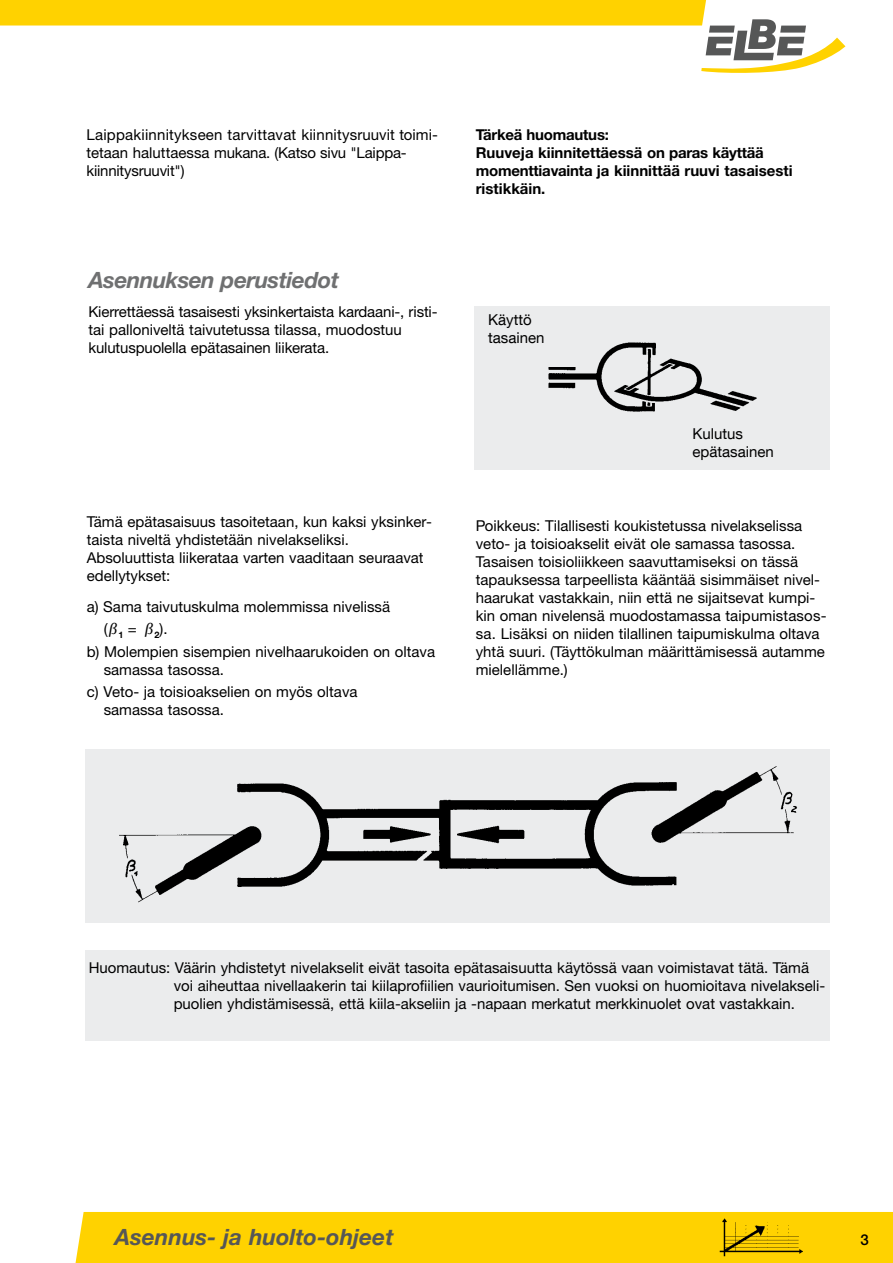
<style>
.page{position:relative;width:893px;height:1263px;background:#fff}
.page>*{position:absolute;margin:0;border:0;box-sizing:border-box;transform-origin:0 0}
.t1{font:italic 700 22.5px "Helvetica Neue LTW1 G";color:#565757}
.t2{font:italic 700 22.5px "Helvetica Neue LTW1 G";letter-spacing:-.025em;color:#6f7071}
.t3{font:15px/18px "Helvetica Neue LTW1 G";color:#000}
.t4{font:700 15px/18px "Helvetica Neue LTW1 G";color:#000}
.t5{font:15px/18px "Helvetica Neue LT Com";color:#000}
.t6{font:500 15px "Helvetica Neue LTW1 G";color:#000}
.s1{font-family:"Koz Min Pro";font-weight:500}
</style>
<div class="page">
<div style="left:76px;top:1212px;width:817px;height:51px;background:#ffd200"></div>
<svg style="left:0;top:0;width:845px;height:73px"></svg>
<img style="left:719px;top:1218px;width:83px;height:38px">
<div style="left:85px;top:951px;width:744px;height:90px;background:#ebeced"></div>
<img style="left:474px;top:306px;width:355px;height:163px">
<img style="left:85px;top:749px;width:744px;height:174px">
<div style="left:488px;top:315px;width:98px;height:52px;background:#ebeced"></div>
<div style="left:692px;top:428px;width:117px;height:35px;background:#ebeced"></div>
<p class="t3" style="left:87px;top:125px;width:353px">Laippakiinnitykseen tarvittavat kiinnitysruuvit toimi&shy;tetaan haluttaessa mukana. (Katso sivu "Laippa&shy;kiinnitysruuvit")</p>
<p class="t4" style="left:476px;top:125px;width:318px">Tärkeä huomautus:<br>Ruuveja kiinnitettäessä on paras käyttää momenttiavainta ja kiinnittää ruuvi tasaisesti ristikkäin.</p>
<h1 class="t2" style="left:88px;top:266px;width:252px">Asennuksen perustiedot</h1>
<p class="t3" style="left:88px;top:302px;width:351px">Kierrettäessä tasaisesti yksinkertaista kardaani-, risti&shy;tai palloniveltä taivutetussa tilassa, muodostuu kulutuspuolella epätasainen liikerata.</p>
<p class="t5" style="left:488px;top:311px;width:58px">Käyttö tasainen</p>
<p class="t5" style="left:692px;top:424px;width:83px">Kulutus epätasainen</p>
<p class="t3" style="left:87px;top:513px;width:347px">Tämä epätasaisuus tasoitetaan, kun kaksi yksinker&shy;taista niveltä yhdistetään nivelakseliksi.<br>Absoluuttista liikerataa varten vaaditaan seuraavat edellytykset:</p>
<p class="t3" style="left:87px;top:598px;width:305px">a) Sama taivutuskulma molemmissa nivelissä</p>
<p class="t3" style="left:104px;top:620px;width:65px">(<span class="s1">β</span><sub>1</sub> = <span class="s1">β</span><sub>2</sub>).</p>
<p class="t3" style="left:87px;top:642px;width:350px">b) Molempien sisempien nivelhaarukoiden on oltava</p>
<p class="t3" style="left:87px;top:658px;width:272px;line-height:22.2px;text-indent:17px">samassa tasossa.<br>c) Veto- ja toisioakselien on myös oltava</p>
<p class="t3" style="left:104px;top:700px;width:122px">samassa tasossa.</p>
<p class="t3" style="left:476px;top:516px;width:352px">Poikkeus: Tilallisesti koukistetussa nivelakselissa veto- ja toisioakselit eivät ole samassa tasossa.<br>Tasaisen toisioliikkeen saavuttamiseksi on tässä tapauksessa tarpeellista kääntää sisimmäiset nivel&shy;haarukat vastakkain, niin että ne sijaitsevat kumpi&shy;kin oman nivelensä muodostamassa taipumistasos&shy;sa. Lisäksi on niiden tilallinen taipumiskulma oltava yhtä suuri. (Täyttökulman määrittämisessä autamme mielellämme.)</p>
<p class="t3" style="left:174px;top:959px;width:653px;text-indent:-85px">Huomautus: Väärin yhdistetyt nivelakselit eivät tasoita epätasaisuutta käytössä vaan voimistavat tätä. Tämä voi aiheuttaa nivellaakerin tai kiilaprofiilien vaurioitumisen. Sen vuoksi on huomioitava nivelakseli&shy;puolien yhdistämisessä, että kiila-akseliin ja -napaan merkatut merkkinuolet ovat vastakkain.</p>
<h1 class="t1" style="left:115px;top:1223px;width:280px">Asennus- ja huolto-ohjeet</h1>
<p class="t6" style="left:860px;top:1231px;width:10px">3</p>
</div>
